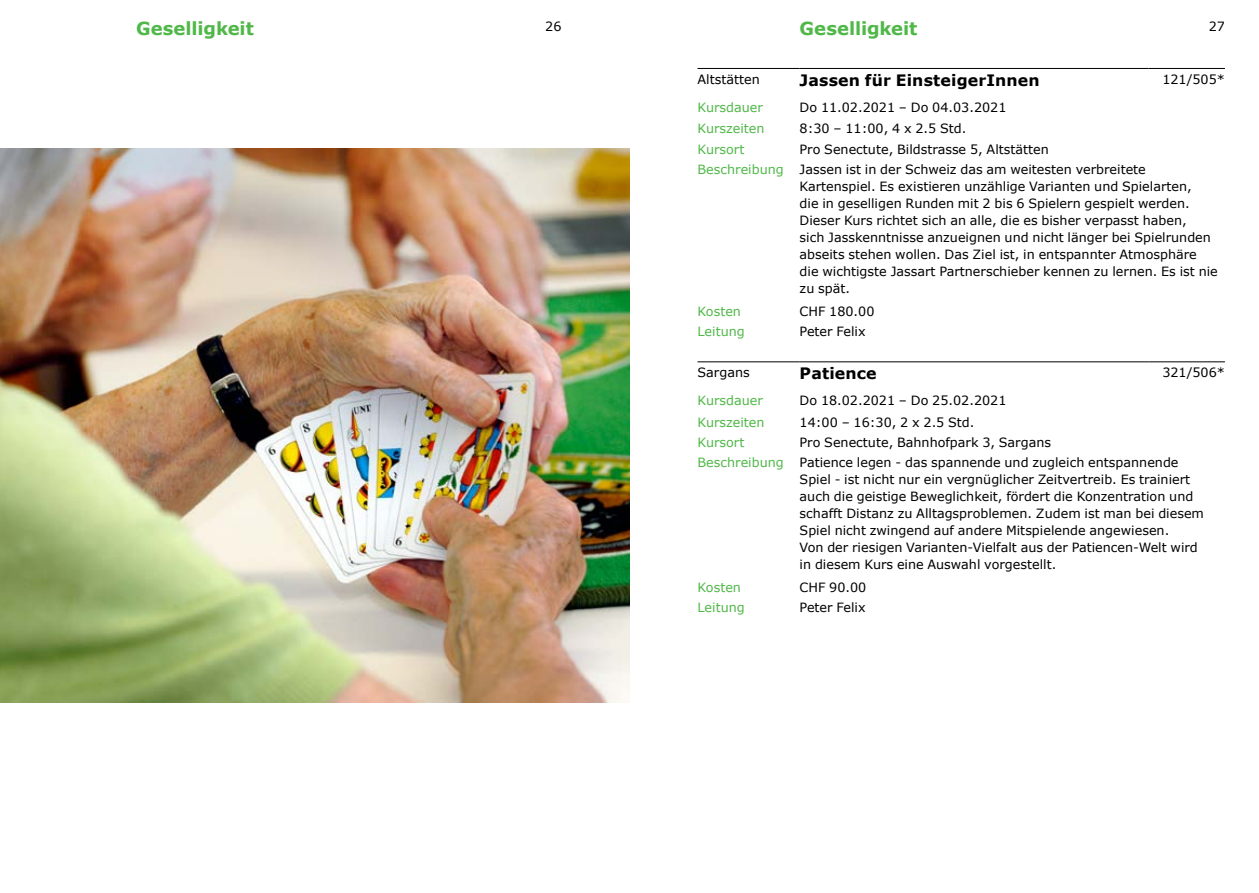
<style>
.page{position:relative;width:1259px;height:893px;background:#fff}
.page>*{position:absolute;margin:0;border:0;box-sizing:border-box;transform-origin:0 0}
.t1{font:700 18px "Verdana";letter-spacing:-.005em;color:#50b848}
.t2{font:700 15.75px "Verdana";letter-spacing:.01em;color:#000}
.t3{font:12.75px/17px "Verdana";color:#000}
.t4{font:12.75px "Verdana";color:#50b848}
.s1{color:#50b848}
</style>
<div class="page">
<img style="left:0;top:149px;width:629px;height:554px">
<hr style="left:697px;top:68px;width:102px;height:1px;background:#000">
<hr style="left:799px;top:68px;width:349px;height:1px;background:#000">
<hr style="left:1148px;top:68px;width:77px;height:1px;background:#000">
<hr style="left:697px;top:361px;width:102px;height:1px;background:#000">
<hr style="left:799px;top:361px;width:349px;height:1px;background:#000">
<hr style="left:1148px;top:361px;width:77px;height:1px;background:#000">
<h1 class="t1" style="left:136px;top:17px;width:119px">Geselligkeit</h1>
<p class="t3" style="left:545px;top:18px;width:18px">26</p>
<h1 class="t1" style="left:799px;top:17px;width:119px">Geselligkeit</h1>
<p class="t3" style="left:1208px;top:18px;width:18px">27</p>
<p class="t3" style="left:697px;top:71px;width:64px">Altstätten</p>
<p class="t2" style="left:799px;top:70px;width:242px">Jassen für EinsteigerInnen</p>
<p class="t3" style="left:1162px;top:71px;width:64px">121/505*</p>
<p class="t4" style="left:697px;top:99px;width:67px">Kursdauer</p>
<p class="t3" style="left:799px;top:99px;width:208px">Do 11.02.2021 – Do 04.03.2021</p>
<p class="t4" style="left:697px;top:120px;width:69px">Kurszeiten</p>
<p class="t3" style="left:799px;top:120px;width:168px">8:30 – 11:00, 4 x 2.5 Std.</p>
<p class="t4" style="left:697px;top:141px;width:48px">Kursort</p>
<p class="t3" style="left:697px;top:139px;width:450px;line-height:20.4px;text-align:center">Pro Senectute, Bildstrasse 5, Altstätten<br><span class="s1">Beschreibung</span> Jassen ist in der Schweiz das am weitesten verbreitete</p>
<p class="t3" style="left:799px;top:178px;width:420px">Kartenspiel. Es existieren unzählige Varianten und Spielarten,<br>die in geselligen Runden mit 2 bis 6 Spielern gespielt werden.<br>Dieser Kurs richtet sich an alle, die es bisher verpasst haben,<br>sich Jasskenntnisse anzueignen und nicht länger bei Spielrunden abseits stehen wollen. Das Ziel ist, in entspannter Atmosphäre die wichtigste Jassart Partnerschieber kennen zu lernen. Es ist nie zu spät.</p>
<p class="t4" style="left:697px;top:303px;width:45px">Kosten</p>
<p class="t3" style="left:799px;top:303px;width:76px">CHF 180.00</p>
<p class="t4" style="left:697px;top:323px;width:49px">Leitung</p>
<p class="t3" style="left:799px;top:323px;width:67px">Peter Felix</p>
<p class="t3" style="left:697px;top:364px;width:54px">Sargans</p>
<p class="t2" style="left:799px;top:363px;width:79px">Patience</p>
<p class="t3" style="left:1162px;top:364px;width:64px">321/506*</p>
<p class="t4" style="left:697px;top:392px;width:67px">Kursdauer</p>
<p class="t3" style="left:799px;top:392px;width:208px">Do 18.02.2021 – Do 25.02.2021</p>
<p class="t4" style="left:697px;top:414px;width:69px">Kurszeiten</p>
<p class="t3" style="left:799px;top:414px;width:176px">14:00 – 16:30, 2 x 2.5 Std.</p>
<p class="t4" style="left:697px;top:434px;width:48px">Kursort</p>
<p class="t3" style="left:697px;top:432px;width:482px;line-height:20.4px;text-indent:102px">Pro Senectute, Bahnhofpark 3, Sargans<br><span class="s1">Beschreibung</span> Patience legen - das spannende und zugleich entspannende</p>
<p class="t3" style="left:799px;top:471px;width:406px">Spiel - ist nicht nur ein vergnüglicher Zeitvertreib. Es trainiert auch die geistige Beweglichkeit, fördert die Konzentration und schafft Distanz zu Alltagsproblemen. Zudem ist man bei diesem Spiel nicht zwingend auf andere Mitspielende angewiesen.<br>Von der riesigen Varianten-Vielfalt aus der Patiencen-Welt wird in diesem Kurs eine Auswahl vorgestellt.</p>
<p class="t4" style="left:697px;top:579px;width:45px">Kosten</p>
<p class="t3" style="left:799px;top:579px;width:68px">CHF 90.00</p>
<p class="t4" style="left:697px;top:599px;width:49px">Leitung</p>
<p class="t3" style="left:799px;top:599px;width:67px">Peter Felix</p>
</div>
